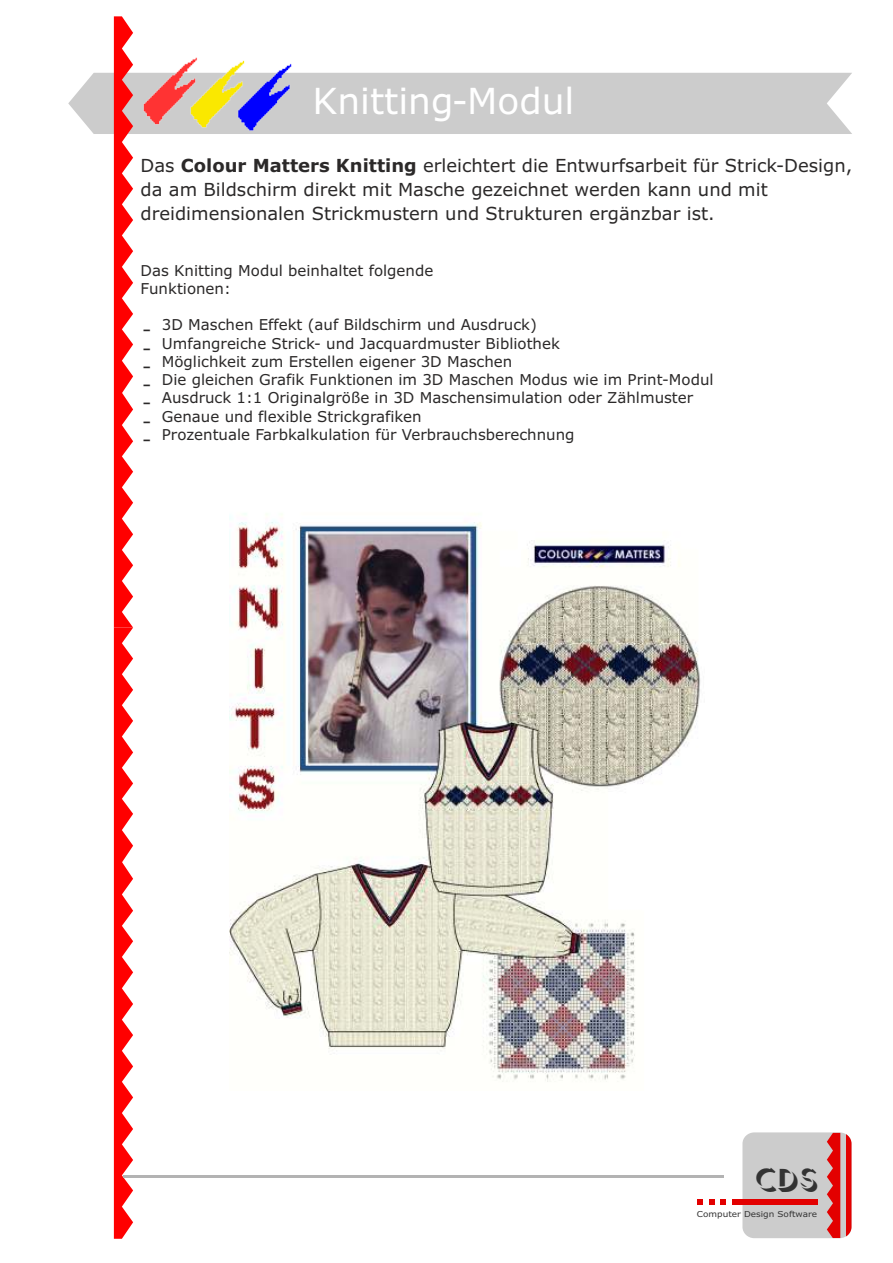
<style>
.page{position:relative;width:893px;height:1263px;background:#fff}
.page>*{position:absolute;margin:0;border:0;box-sizing:border-box;transform-origin:0 0}
.t1{font:36px "Verdana";color:#fff}
.t2{font:32.55px "Umbra BT";color:#333;scale:1.07 1}
.t3{font:18px/24px "Verdana";color:#2b2929}
.t4{font:15px/18.3px "Verdana";color:#2b2929}
.t5{font:8.25px "Verdana";color:#333;scale:1.09 1}
.s1{font-weight:700}
</style>
<div class="page">
<div style="left:68px;top:73px;width:784px;height:61px;background:#ccc"></div>
<div style="left:742px;top:1132px;width:109px;height:106px;background:#ccc;border-radius:12px"></div>
<div style="left:846px;top:1132px;width:5px;height:106px;background:#e30000"></div>
<svg style="left:827px;top:1133px;width:13px;height:105px"></svg>
<svg style="left:697px;top:1199px;width:6px;height:6px"></svg>
<svg style="left:709px;top:1199px;width:5px;height:6px"></svg>
<svg style="left:720px;top:1199px;width:6px;height:6px"></svg>
<div style="left:732px;top:1199px;width:85px;height:6px;background:#e30000"></div>
<svg style="left:114px;top:16px;width:19px;height:1223px"></svg>
<img style="left:143px;top:57px;width:149px;height:77px">
<img style="left:229px;top:513px;width:472px;height:569px">
<hr style="left:123px;top:1175px;width:601px;height:2px;background:#b3b3b3">
<h1 class="t1" style="left:312px;top:86px;width:264px">Knitting -Modul</h1>
<p class="t3" style="left:141px;top:155px;width:713px">Das <span class="s1">Colour Matters Knitting</span> erleichtert die Entwurfsarbeit für Strick-Design, da am Bildschirm direkt mit Masche gezeichnet werden kann und mit dreidimensionalen Strickmustern und Strukturen ergänzbar ist.</p>
<p class="t4" style="left:141px;top:262px;width:294px">Das Knitting Modul beinhaltet folgende<br>Funktionen:</p>
<p class="t4" style="left:162px;top:317px;width:553px">3D Maschen Effekt (auf Bildschirm und Ausdruck)<br>Umfangreiche Strick- und Jacquardmuster Bibliothek<br>Möglichkeit zum Erstellen eigener 3D Maschen<br>Die gleichen Grafik Funktionen im 3D Maschen Modus wie im Print-Modul Ausdruck 1:1 Originalgröße in 3D Maschensimulation oder Zählmuster Genaue und flexible Strickgrafiken<br>Prozentuale Farbkalkulation für Verbrauchsberechnung</p>
<h2 class="t2" style="left:755px;top:1163px;width:61px">CDS</h2>
<p class="t5" style="left:697px;top:1210px;width:112px">Computer Design Software</p>
</div>
